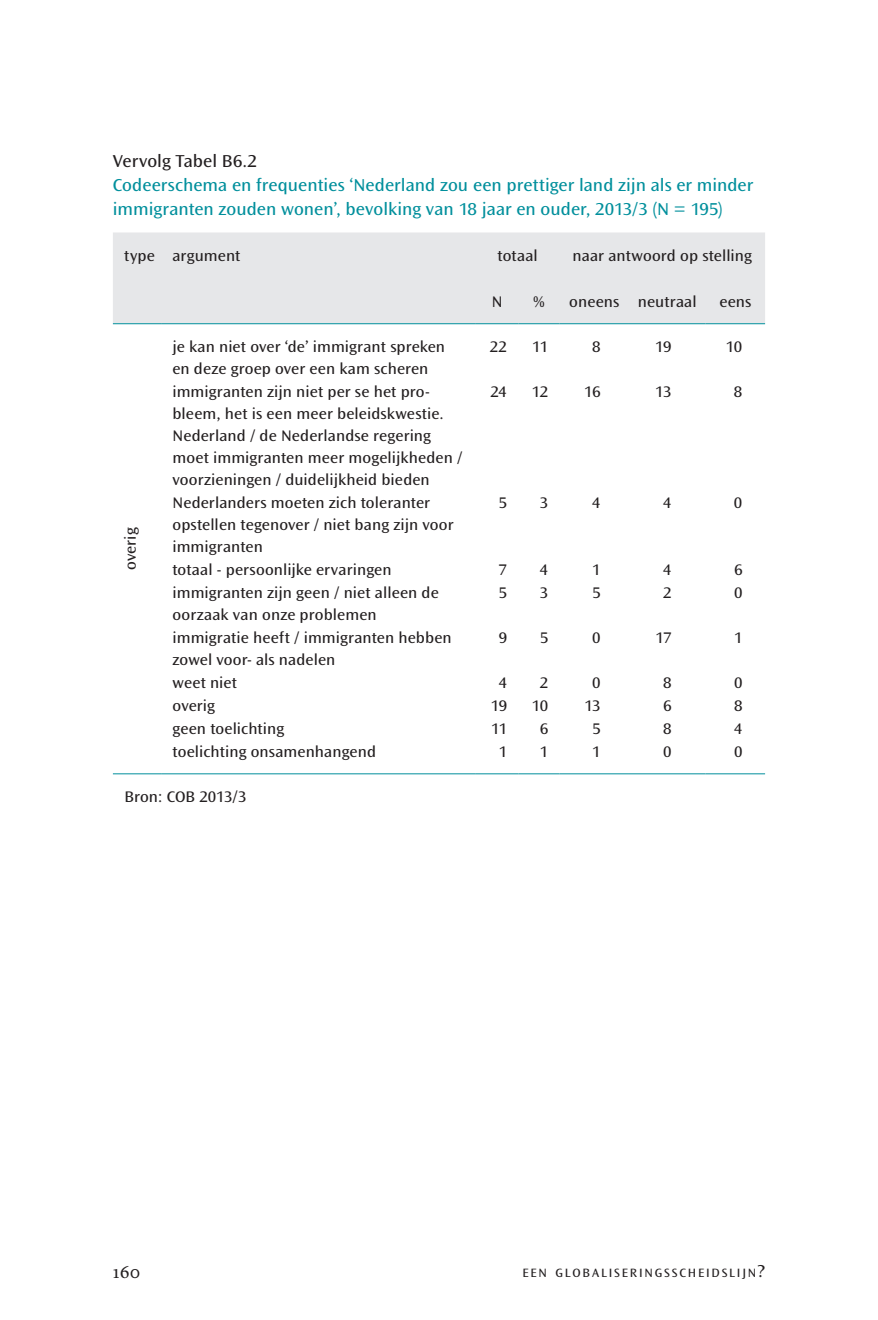
<style>
.page{position:relative;width:878px;height:1320px;background:#fff}
.page>*{position:absolute;margin:0;border:0;box-sizing:border-box;transform-origin:0 0}
.t1{font:20px "Minion Pro";color:#231f20}
.t2{font:semi-expanded 18px/24px "Ocean Sans Std";color:#008f9c}
.t3{font:semi-expanded 18px "Ocean Sans Std";color:#231f20}
.t4{font:semi-expanded 16px/22px "Ocean Sans Std";letter-spacing:.005em;color:#231f20}
.t5{font:semi-expanded 12.6px "Ocean Sans Std";letter-spacing:.15em;color:#231f20}
.s1{font-size:18px}
</style>
<div class="page">
<div style="left:113px;top:232px;width:652px;height:91px;background:#e6e7e9"></div>
<hr style="left:113px;top:323px;width:48px;height:1px;background:#008f9c">
<hr style="left:161px;top:323px;width:315px;height:1px;background:#008f9c">
<hr style="left:476px;top:323px;width:42px;height:1px;background:#008f9c">
<hr style="left:518px;top:323px;width:41px;height:1px;background:#008f9c">
<hr style="left:559px;top:323px;width:70px;height:1px;background:#008f9c">
<hr style="left:629px;top:323px;width:76px;height:1px;background:#008f9c">
<hr style="left:705px;top:323px;width:60px;height:1px;background:#008f9c">
<hr style="left:113px;top:773px;width:48px;height:1px;background:#008f9c">
<hr style="left:161px;top:773px;width:315px;height:1px;background:#008f9c">
<hr style="left:476px;top:773px;width:42px;height:1px;background:#008f9c">
<hr style="left:518px;top:773px;width:41px;height:1px;background:#008f9c">
<hr style="left:559px;top:773px;width:70px;height:1px;background:#008f9c">
<hr style="left:629px;top:773px;width:76px;height:1px;background:#008f9c">
<hr style="left:705px;top:773px;width:60px;height:1px;background:#008f9c">
<p class="t3" style="left:113px;top:151px;width:146px">Vervolg Tabel B6.2</p>
<p class="t2" style="left:113px;top:174px;width:642px">Codeerschema en frequenties ‘Nederland zou een prettiger land zijn als er minder immigranten zouden wonen’, bevolking van 18 jaar en ouder, 2013/3 (N = 195)</p>
<p class="t4" style="left:124px;top:245px;width:118px">type argument</p>
<p class="t4" style="left:497px;top:245px;width:42px">totaal</p>
<p class="t4" style="left:572px;top:245px;width:181px">naar antwoord op stelling</p>
<p class="t4" style="left:492px;top:291px;width:12px">N</p>
<p class="t4" style="left:533px;top:291px;width:13px">%</p>
<p class="t4" style="left:569px;top:291px;width:129px">oneens neutraal</p>
<p class="t4" style="left:719px;top:291px;width:33px">eens</p>
<p class="t4" style="left:172px;top:336px;width:274px">je kan niet over ‘de’ immigrant spreken en deze groep over een kam scheren</p>
<p class="t4" style="left:490px;top:336px;width:19px">22</p>
<p class="t4" style="left:532px;top:336px;width:18px">11</p>
<p class="t4" style="left:592px;top:336px;width:10px">8</p>
<p class="t4" style="left:655px;top:336px;width:18px">19</p>
<p class="t4" style="left:726px;top:336px;width:18px">10</p>
<p class="t4" style="left:172px;top:381px;width:291px">immigranten zijn niet per se het pro&shy;bleem, het is een meer beleidskwestie.<br>Nederland / de Nederlandse regering moet immigranten meer mogelijkheden / voorzieningen / duidelijkheid bieden</p>
<p class="t4" style="left:490px;top:381px;width:18px">24</p>
<p class="t4" style="left:532px;top:381px;width:18px">12</p>
<p class="t4" style="left:584px;top:381px;width:18px">16</p>
<p class="t4" style="left:655px;top:381px;width:18px">13</p>
<p class="t4" style="left:734px;top:381px;width:10px">8</p>
<p class="t4" style="left:172px;top:492px;width:283px">Nederlanders moeten zich toleranter opstellen tegenover / niet bang zijn voor immigranten</p>
<p class="t4" style="left:498px;top:492px;width:10px">5</p>
<p class="t4" style="left:540px;top:492px;width:10px">3</p>
<p class="t4" style="left:592px;top:492px;width:10px">4</p>
<p class="t4" style="left:663px;top:492px;width:10px">4</p>
<p class="t4" style="left:734px;top:492px;width:10px">0</p>
<p class="t4" style="left:172px;top:559px;width:221px">totaal - persoonlijke ervaringen</p>
<p class="t4" style="left:498px;top:559px;width:10px">7</p>
<p class="t4" style="left:540px;top:559px;width:10px">4</p>
<p class="t4" style="left:592px;top:559px;width:10px">1</p>
<p class="t4" style="left:663px;top:559px;width:10px">4</p>
<p class="t4" style="left:734px;top:559px;width:10px">6</p>
<p class="t4" style="left:172px;top:582px;width:268px">immigranten zijn geen / niet alleen de oorzaak van onze problemen</p>
<p class="t4" style="left:498px;top:582px;width:10px">5</p>
<p class="t4" style="left:540px;top:582px;width:10px">3</p>
<p class="t4" style="left:592px;top:582px;width:10px">5</p>
<p class="t4" style="left:663px;top:582px;width:10px">2</p>
<p class="t4" style="left:734px;top:582px;width:10px">0</p>
<p class="t4" style="left:172px;top:627px;width:281px">immigratie heeft / immigranten hebben zowel voor- als nadelen</p>
<p class="t4" style="left:499px;top:627px;width:10px">9</p>
<p class="t4" style="left:540px;top:627px;width:10px">5</p>
<p class="t4" style="left:592px;top:627px;width:10px">0</p>
<p class="t4" style="left:655px;top:627px;width:18px">17</p>
<p class="t4" style="left:734px;top:627px;width:10px">1</p>
<p class="t4" style="left:172px;top:672px;width:66px">weet niet</p>
<p class="t4" style="left:499px;top:672px;width:10px">4</p>
<p class="t4" style="left:540px;top:672px;width:10px">2</p>
<p class="t4" style="left:592px;top:672px;width:10px">0</p>
<p class="t4" style="left:663px;top:672px;width:10px">8</p>
<p class="t4" style="left:734px;top:672px;width:10px">0</p>
<p class="t4" style="left:172px;top:695px;width:44px">overig</p>
<p class="t4" style="left:491px;top:695px;width:18px">19</p>
<p class="t4" style="left:532px;top:695px;width:18px">10</p>
<p class="t4" style="left:584px;top:695px;width:18px">13</p>
<p class="t4" style="left:663px;top:695px;width:10px">6</p>
<p class="t4" style="left:734px;top:695px;width:10px">8</p>
<p class="t4" style="left:172px;top:718px;width:113px">geen toelichting</p>
<p class="t4" style="left:491px;top:718px;width:18px">11</p>
<p class="t4" style="left:540px;top:718px;width:10px">6</p>
<p class="t4" style="left:592px;top:718px;width:10px">5</p>
<p class="t4" style="left:663px;top:718px;width:10px">8</p>
<p class="t4" style="left:734px;top:718px;width:10px">4</p>
<p class="t4" style="left:172px;top:741px;width:205px">toelichting onsamenhangend</p>
<p class="t4" style="left:499px;top:741px;width:10px">1</p>
<p class="t4" style="left:540px;top:741px;width:10px">1</p>
<p class="t4" style="left:592px;top:741px;width:10px">1</p>
<p class="t4" style="left:663px;top:741px;width:10px">0</p>
<p class="t4" style="left:734px;top:741px;width:10px">0</p>
<p class="t4" style="left:124px;top:786px;width:124px">Bron: COB 2013/3</p>
<p class="t4" style="left:120px;top:570px;width:44px;rotate:-90deg">overig</p>
<p class="t1" style="left:113px;top:1258px;width:29px">160</p>
<p class="t5" style="left:522px;top:1266px;width:244px">EEN GLOBALISERINGSSCHEIDSLIJN<span class="s1">?</span></p>
</div>
